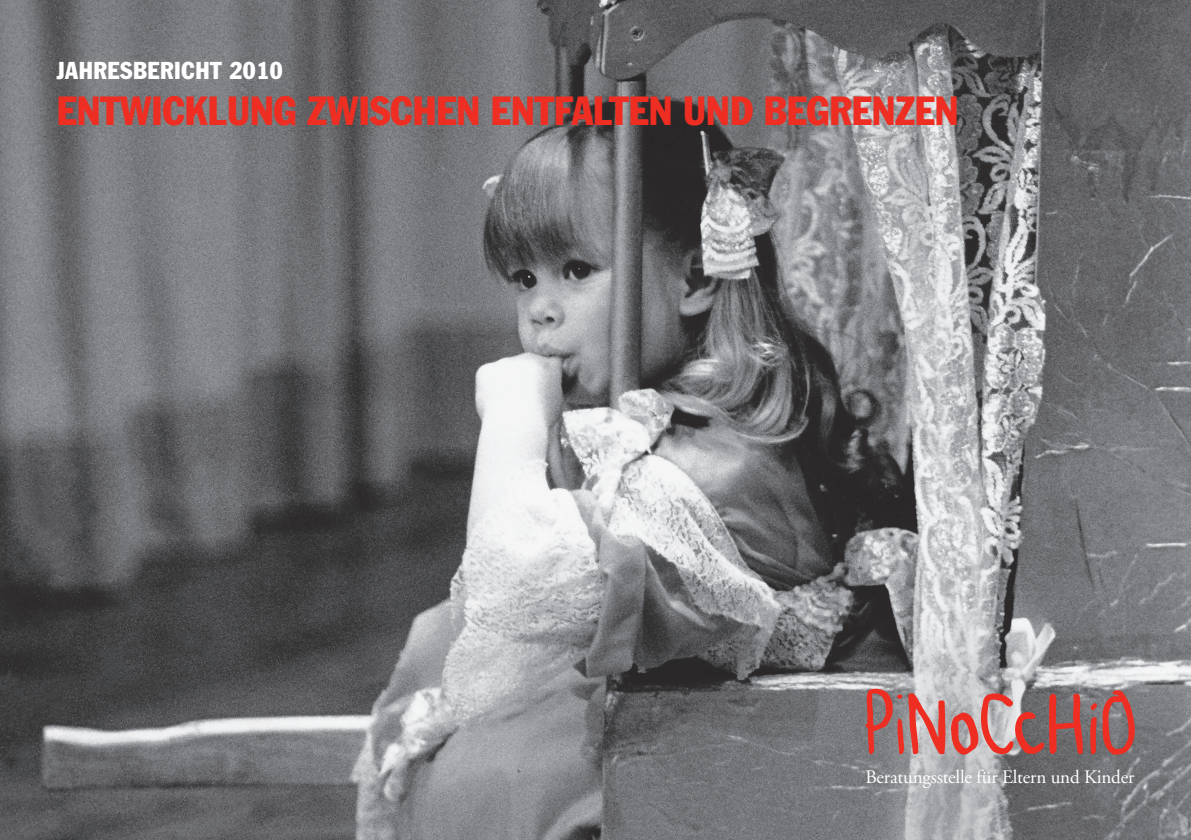
<style>
.page{position:relative;width:1191px;height:840px;background:#fff}
.page>*{position:absolute;margin:0;border:0;box-sizing:border-box;transform-origin:0 0}
.t1{font:condensed 40px "Franklin Gothic LT";color:#ee2e22}
.t2{font:condensed 24px "Franklin Gothic LT";letter-spacing:.025em;color:#fff}
.t3{font:19px "Adobe Garamond LT";letter-spacing:-.01em;color:#fff}
</style>
<div class="page">
<img style="left:0;top:0;width:1191px;height:839px">
<svg style="left:1089px;top:689px;width:49px;height:65px;background:#a0615f"></svg>
<svg style="left:865px;top:687px;width:218px;height:68px;background:#b47b79"></svg>
<p class="t2" style="left:57px;top:56px;width:227px">JAHRESBERICHT 2010</p>
<p class="t1" style="left:57px;top:86px;width:322px">ENTWICKLUNG ZWISCHE</p>
<p class="t1" style="left:456px;top:86px;width:503px">N ENTFALTEN UND BEGRENZEN</p>
<p class="t3" style="left:865px;top:765px;width:270px">Beratungsstelle für Eltern und Kinder</p>
</div>
